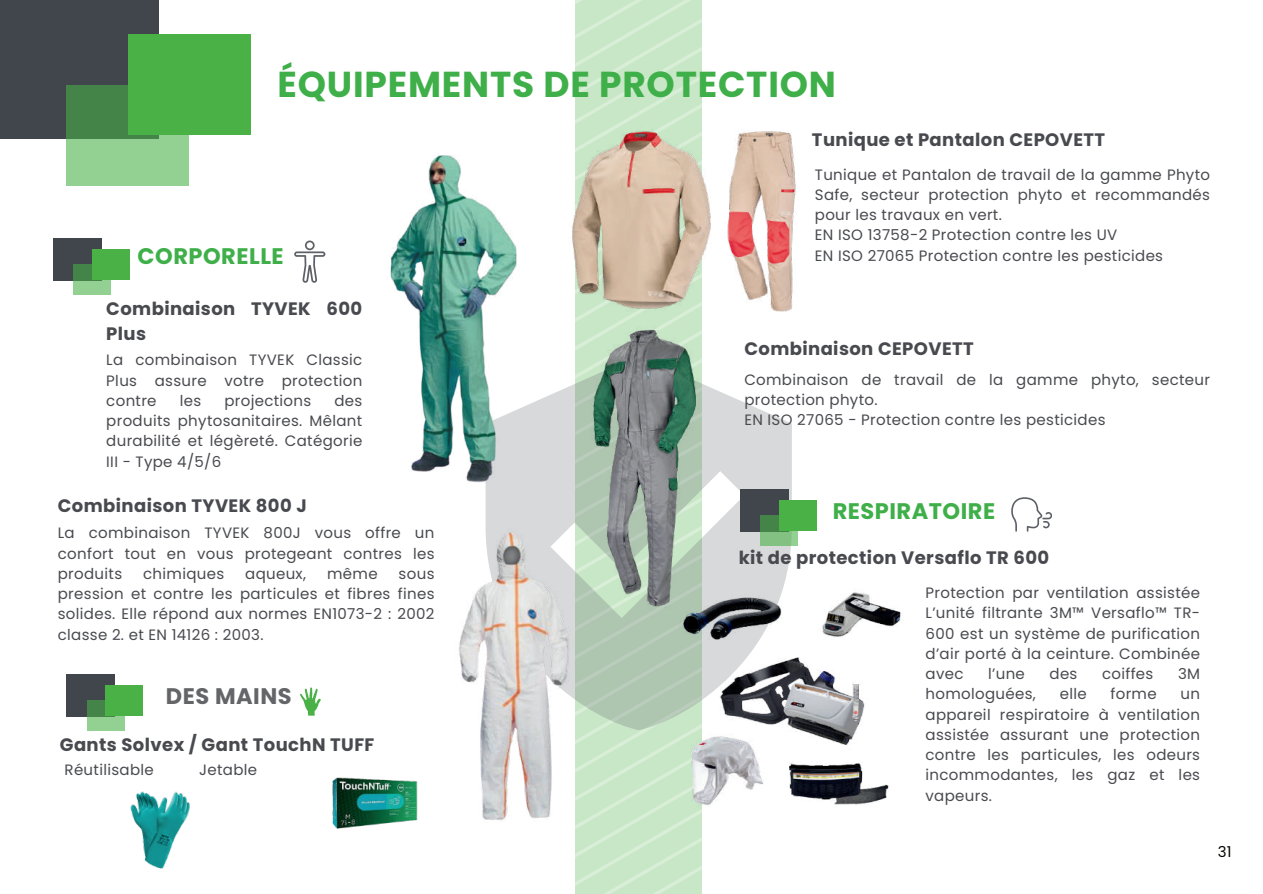
<style>
.page{position:relative;width:1263px;height:894px;background:#fff}
.page>*{position:absolute;margin:0;border:0;box-sizing:border-box;transform-origin:0 0}
.t1{font:700 36px "Poppins";letter-spacing:.02em;color:#3eaf49}
.t2{font:700 22.5px "Poppins";letter-spacing:.02em;color:#3eaf49}
.t3{font:700 22.5px "Poppins";letter-spacing:.02em;color:#636569}
.t4{font:700 18px/24.8px "Poppins";letter-spacing:.02em;color:#494a4f}
.t5{font:15px/20.2px "Poppins";letter-spacing:.02em;color:#494a4f;text-align:justify}
.t6{font:15px "Poppins";color:#080704}
</style>
<div class="page">
<div style="left:0;top:0;width:159px;height:138px;background:#40464c"></div>
<div style="left:128px;top:34px;width:123px;height:101px;background:#49b146"></div>
<svg style="left:66px;top:85px;width:123px;height:100px"></svg>
<svg style="left:575px;top:0;width:127px;height:893px;background:#cae7c9"></svg>
<svg style="left:486px;top:401px;width:305px;height:329px;background:#c5d2c7"></svg>
<div style="left:53px;top:238px;width:49px;height:43px;background:#40464c"></div>
<div style="left:92px;top:249px;width:38px;height:31px;background:#49b146"></div>
<svg style="left:74px;top:264px;width:37px;height:31px"></svg>
<svg style="left:294px;top:240px;width:31px;height:43px"></svg>
<img style="left:521px;top:325px;width:221px;height:308px">
<img style="left:575px;top:116px;width:136px;height:209px">
<img style="left:727px;top:131px;width:69px;height:180px">
<img style="left:390px;top:137px;width:220px;height:358px">
<img style="left:458px;top:522px;width:134px;height:315px">
<div style="left:740px;top:489px;width:48px;height:42px;background:#40464c"></div>
<div style="left:779px;top:500px;width:37px;height:30px;background:#49b146"></div>
<svg style="left:760px;top:515px;width:38px;height:31px"></svg>
<svg style="left:1011px;top:497px;width:41px;height:34px"></svg>
<img style="left:673px;top:582px;width:228px;height:238px">
<div style="left:66px;top:674px;width:49px;height:42px;background:#40464c"></div>
<div style="left:106px;top:684px;width:37px;height:31px;background:#49b146"></div>
<svg style="left:87px;top:700px;width:37px;height:30px"></svg>
<svg style="left:300px;top:687px;width:20px;height:28px"></svg>
<img style="left:130px;top:791px;width:60px;height:78px">
<img style="left:332px;top:777px;width:86px;height:52px">
<h1 class="t1" style="left:277px;top:63px;width:560px">ÉQUIPEMENTS DE PROTECTION</h1>
<h2 class="t2" style="left:138px;top:243px;width:148px">CORPORELLE</h2>
<p class="t4" style="left:106px;top:296px;width:257px">Combinaison TYVEK 600<br>Plus</p>
<p class="t5" style="left:106px;top:350px;width:258px">La combinaison TYVEK Classic Plus assure votre protection contre</p>
<p class="t5" style="left:180px;top:390px;width:23px">les</p>
<p class="t5" style="left:224px;top:390px;width:88px">projections</p>
<p class="t5" style="left:106px;top:390px;width:258px;text-indent:228px">des produits phytosanitaires. Mêlant durabilité et légèreté. Catégorie III - Type 4/5/6</p>
<p class="t4" style="left:58px;top:493px;width:250px">Combinaison TYVEK 800 J</p>
<p class="t5" style="left:58px;top:523px;width:378px">La combinaison TYVEK 800J vous offre un confort tout en vous protegeant contres les produits</p>
<p class="t5" style="left:143px;top:563px;width:83px">chimiques</p>
<p class="t5" style="left:245px;top:563px;width:62px">aqueux,</p>
<p class="t5" style="left:327px;top:563px;width:52px">même</p>
<p class="t5" style="left:58px;top:563px;width:378px;text-indent:341px">sous pression et contre les particules et fibres fines solides. Elle répond aux normes EN1073-2 : 2002 classe 2. et EN 14126 : 2003.</p>
<h2 class="t3" style="left:166px;top:682px;width:127px">DES MAINS</h2>
<p class="t4" style="left:60px;top:732px;width:316px">Gants Solvex / Gant TouchN TUFF</p>
<p class="t5" style="left:65px;top:759px;width:91px">Réutilisable</p>
<p class="t5" style="left:199px;top:759px;width:59px">Jetable</p>
<p class="t4" style="left:812px;top:127px;width:295px">Tunique et Pantalon CEPOVETT</p>
<p class="t5" style="left:815px;top:164px;width:397px;text-align:left">Tunique et Pantalon de travail de la gamme Phyto Safe, secteur protection phyto et recommandés pour les travaux en vert.<br>EN ISO 13758-2 Protection contre les UV<br>EN ISO 27065 Protection contre les pesticides</p>
<p class="t4" style="left:744px;top:336px;width:231px">Combinaison CEPOVETT</p>
<p class="t5" style="left:744px;top:369px;width:467px;text-align:left">Combinaison de travail de la gamme phyto, secteur protection phyto.<br>EN ISO 27065 - Protection contre les pesticides</p>
<h2 class="t2" style="left:833px;top:498px;width:164px">RESPIRATOIRE</h2>
<p class="t4" style="left:739px;top:545px;width:312px">kit de protection Versaflo TR 600</p>
<p class="t5" style="left:925px;top:582px;width:276px">Protection par ventilation assistée L’unité filtrante 3M™ Versaflo™ TR-600 est un système de purification d’air porté à la ceinture. Combinée avec</p>
<p class="t5" style="left:988px;top:663px;width:38px">l’une</p>
<p class="t5" style="left:1049px;top:663px;width:29px">des</p>
<p class="t5" style="left:1102px;top:663px;width:53px">coiffes</p>
<p class="t5" style="left:1178px;top:663px;width:24px">3M</p>
<p class="t5" style="left:925px;top:684px;width:112px">homologuées,</p>
<p class="t5" style="left:1060px;top:684px;width:28px">elle</p>
<p class="t5" style="left:1110px;top:684px;width:48px">forme</p>
<p class="t5" style="left:925px;top:684px;width:276px;text-indent:255px">un appareil respiratoire à ventilation assistée assurant une protection contre les particules, les odeurs incommodantes, les gaz et les vapeurs.</p>
<p class="t6" style="left:1218px;top:842px;width:15px">31</p>
</div>
